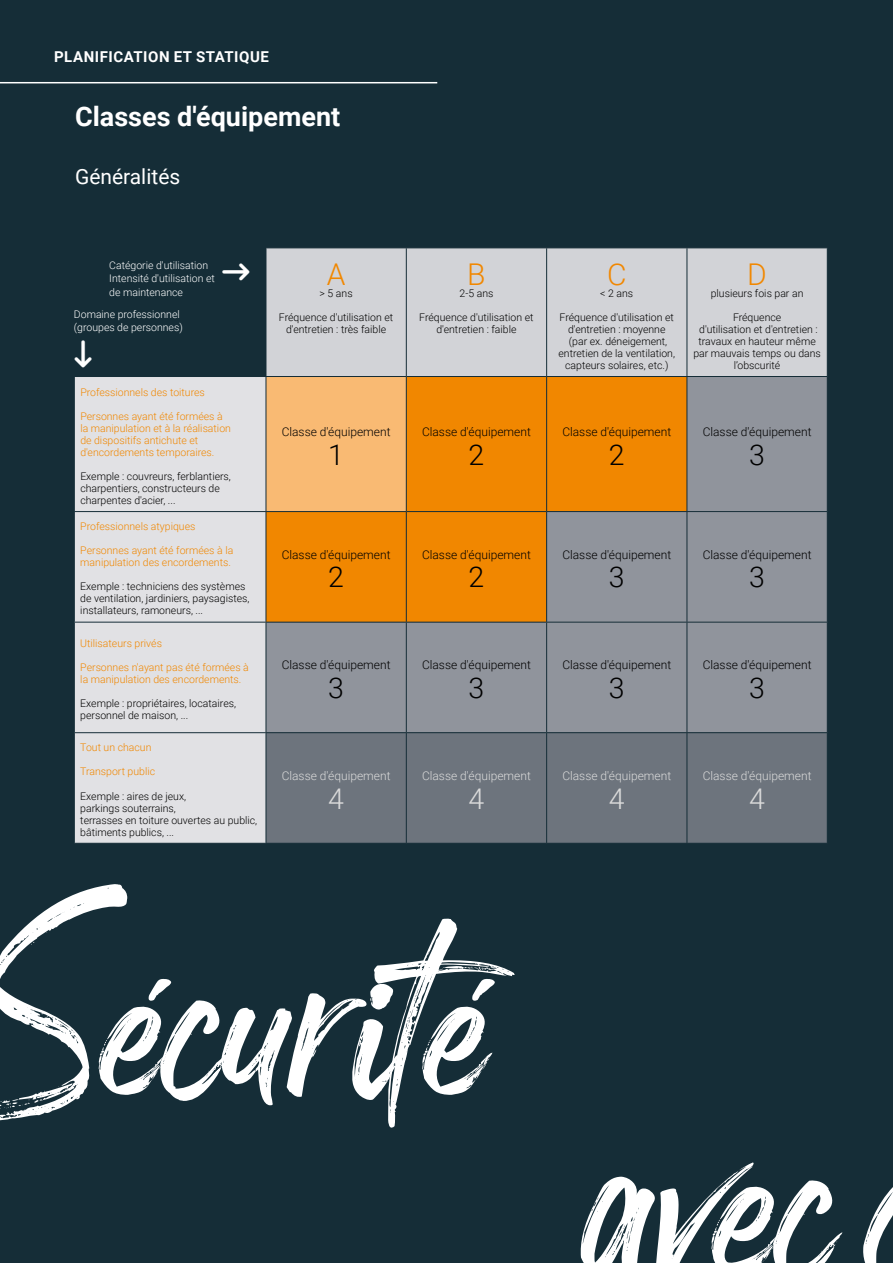
<style>
.page{position:relative;width:893px;height:1263px;background:#152d37}
.page>*{position:absolute;margin:0;border:0;box-sizing:border-box;transform-origin:0 0}
.t1{font:255px "Rogthem";color:#fff}
.t2{font:300 30px "Roboto";color:#f18700}
.t3{font:300 28.5px "Roboto";color:#000}
.t4{font:300 28.5px "Roboto";color:#dadada}
.t5{font:700 27px "Roboto";color:#fff}
.t6{font:27px "Font Awesome 6 Pro Solid";color:#fff}
.t7{font:21px "Roboto";color:#fff}
.t8{font:700 15px "Roboto";letter-spacing:.035em;color:#fff}
.t9{font:300 12px "Roboto";color:#000}
.t10{font:300 12px "Roboto";color:#dadada}
.t11{font:300 10.5px/12px "Roboto";color:#000;text-align:center}
.t12{font:300 10.5px/12px "Roboto";color:#f18700}
.t13{font:300 10.5px/12.6px "Roboto";color:#fff}
</style>
<div class="page">
<hr style="left:0;top:82px;width:437px;height:1px;background:#fff">
<div style="left:267px;top:248px;width:560px;height:128px;background:#d2d3d7"></div>
<div style="left:75px;top:377px;width:191px;height:466px;background:#e1e1e4"></div>
<svg style="left:267px;top:377px;width:560px;height:355px;background:#ba9262"></svg>
<div style="left:267px;top:733px;width:560px;height:110px;background:#6d747d"></div>
<hr style="left:406px;top:248px;width:1px;height:128px;background:#152d37">
<hr style="left:546px;top:248px;width:1px;height:128px;background:#152d37">
<hr style="left:687px;top:248px;width:1px;height:128px;background:#152d37">
<hr style="left:406px;top:377px;width:1px;height:134px;background:#152d37">
<hr style="left:546px;top:377px;width:1px;height:134px;background:#152d37">
<hr style="left:687px;top:377px;width:1px;height:134px;background:#152d37">
<hr style="left:406px;top:512px;width:1px;height:110px;background:#152d37">
<hr style="left:546px;top:512px;width:1px;height:110px;background:#152d37">
<hr style="left:687px;top:512px;width:1px;height:110px;background:#152d37">
<hr style="left:406px;top:622px;width:1px;height:110px;background:#152d37">
<hr style="left:546px;top:622px;width:1px;height:110px;background:#152d37">
<hr style="left:687px;top:622px;width:1px;height:110px;background:#152d37">
<hr style="left:406px;top:733px;width:1px;height:110px;background:#152d37">
<hr style="left:546px;top:733px;width:1px;height:110px;background:#152d37">
<hr style="left:687px;top:733px;width:1px;height:110px;background:#152d37">
<hr style="left:74px;top:511px;width:192px;height:1px;background:#152d37">
<hr style="left:266px;top:511px;width:140px;height:1px;background:#152d37">
<hr style="left:406px;top:511px;width:141px;height:1px;background:#152d37">
<hr style="left:547px;top:511px;width:140px;height:1px;background:#152d37">
<hr style="left:687px;top:511px;width:141px;height:1px;background:#152d37">
<hr style="left:74px;top:622px;width:192px;height:1px;background:#152d37">
<hr style="left:266px;top:622px;width:140px;height:1px;background:#152d37">
<hr style="left:406px;top:622px;width:141px;height:1px;background:#152d37">
<hr style="left:547px;top:622px;width:140px;height:1px;background:#152d37">
<hr style="left:687px;top:622px;width:141px;height:1px;background:#152d37">
<hr style="left:74px;top:732px;width:192px;height:1px;background:#152d37">
<h3 class="t8" style="left:54px;top:46px;width:216px">PLANIFICATION ET STATIQUE</h3>
<h3 class="t5" style="left:75px;top:97px;width:267px">Classes d'équipement</h3>
<h3 class="t7" style="left:75px;top:162px;width:107px">Généralités</h3>
<p class="t13" style="left:109px;top:259px;width:107px">Catégorie d'utilisation<br>Intensité d'utilisation et</p>
<p class="t13" style="left:109px;top:286px;width:75px">de maintenance</p>
<h3 class="t6" style="left:222px;top:258px;width:29px">●□■□▼</h3>
<p class="t13" style="left:74px;top:308px;width:110px">Domaine professionnel (groupes de personnes)</p>
<h3 class="t6" style="left:75px;top:340px;width:19px">●□■□□■</h3>
<p class="t12" style="left:80px;top:385px;width:126px">Professionnels des toitures</p>
<p class="t12" style="left:80px;top:409px;width:152px">Personnes ayant été formées à la manipulation et à la réalisation de dispositifs antichute et d'encordements temporaires.</p>
<p class="t11" style="left:80px;top:469px;width:152px;text-align:left">Exemple : couvreurs, ferblantiers, charpentiers, constructeurs de charpentes d'acier, ...</p>
<p class="t12" style="left:80px;top:520px;width:117px">Professionnels atypiques</p>
<p class="t12" style="left:80px;top:544px;width:155px">Personnes ayant été formées à la manipulation des encordements.</p>
<p class="t11" style="left:80px;top:580px;width:171px;text-align:left">Exemple : techniciens des systèmes de ventilation, jardiniers, paysagistes, installateurs, ramoneurs, ...</p>
<p class="t12" style="left:80px;top:637px;width:83px">Utilisateurs privés</p>
<p class="t12" style="left:80px;top:661px;width:170px">Personnes n'ayant pas été formées à la manipulation des encordements.</p>
<p class="t11" style="left:80px;top:697px;width:157px;text-align:left">Exemple : propriétaires, locataires, personnel de maison, ...</p>
<p class="t12" style="left:80px;top:741px;width:73px">Tout un chacun</p>
<p class="t12" style="left:80px;top:765px;width:76px">Transport public</p>
<p class="t11" style="left:80px;top:789px;width:178px;text-align:left">Exemple : aires de jeux,<br>parkings souterrains,<br>terrasses en toiture ouvertes au public, bâtiments publics, ...</p>
<h2 class="t2" style="left:327px;top:254px;width:20px">A</h2>
<p class="t11" style="left:320px;top:287px;width:35px">&gt; 5 ans</p>
<p class="t11" style="left:279px;top:311px;width:116px">Fréquence d'utilisation et d'entretien : très faible</p>
<p class="t9" style="left:282px;top:423px;width:110px">Classe d'équipement</p>
<h3 class="t3" style="left:328px;top:434px;width:17px">1</h3>
<p class="t9" style="left:282px;top:546px;width:110px">Classe d'équipement</p>
<h3 class="t3" style="left:328px;top:557px;width:17px">2</h3>
<p class="t9" style="left:282px;top:657px;width:110px">Classe d'équipement</p>
<h3 class="t3" style="left:328px;top:668px;width:17px">3</h3>
<p class="t10" style="left:282px;top:767px;width:110px">Classe d'équipement</p>
<h3 class="t4" style="left:328px;top:778px;width:17px">4</h3>
<h2 class="t2" style="left:467px;top:254px;width:20px">B</h2>
<p class="t11" style="left:459px;top:287px;width:35px">2-5 ans</p>
<p class="t11" style="left:419px;top:311px;width:116px">Fréquence d'utilisation et d'entretien : faible</p>
<p class="t9" style="left:422px;top:423px;width:110px">Classe d'équipement</p>
<h3 class="t3" style="left:469px;top:434px;width:17px">2</h3>
<p class="t9" style="left:422px;top:546px;width:110px">Classe d'équipement</p>
<h3 class="t3" style="left:469px;top:557px;width:17px">2</h3>
<p class="t9" style="left:422px;top:657px;width:110px">Classe d'équipement</p>
<h3 class="t3" style="left:469px;top:668px;width:17px">3</h3>
<p class="t10" style="left:422px;top:767px;width:110px">Classe d'équipement</p>
<h3 class="t4" style="left:469px;top:778px;width:17px">4</h3>
<h1 class="t1" style="left:-69px;top:790px;width:556px">Sécurité</h1>
<h2 class="t2" style="left:607px;top:254px;width:21px">C</h2>
<p class="t11" style="left:600px;top:287px;width:34px">&lt; 2 ans</p>
<p class="t11" style="left:559px;top:311px;width:118px">Fréquence d'utilisation et d'entretien : moyenne (par ex. déneigement, entretien de la ventilation, capteurs solaires, etc.)</p>
<h2 class="t2" style="left:747px;top:254px;width:21px">D</h2>
<p class="t11" style="left:711px;top:287px;width:94px">plusieurs fois par an</p>
<p class="t11" style="left:693px;top:311px;width:129px">Fréquence<br>d'utilisation et d'entretien : travaux en hauteur même par mauvais temps ou dans l’obscurité</p>
<p class="t9" style="left:562px;top:423px;width:110px">Classe d'équipement</p>
<h3 class="t3" style="left:609px;top:434px;width:17px">2</h3>
<p class="t9" style="left:703px;top:423px;width:110px">Classe d'équipement</p>
<h3 class="t3" style="left:749px;top:434px;width:17px">3</h3>
<p class="t9" style="left:562px;top:546px;width:110px">Classe d'équipement</p>
<h3 class="t3" style="left:609px;top:557px;width:17px">3</h3>
<p class="t9" style="left:703px;top:546px;width:110px">Classe d'équipement</p>
<h3 class="t3" style="left:749px;top:557px;width:17px">3</h3>
<p class="t9" style="left:562px;top:657px;width:110px">Classe d'équipement</p>
<h3 class="t3" style="left:609px;top:668px;width:17px">3</h3>
<p class="t9" style="left:703px;top:657px;width:110px">Classe d'équipement</p>
<h3 class="t3" style="left:749px;top:668px;width:17px">3</h3>
<p class="t10" style="left:562px;top:767px;width:110px">Classe d'équipement</p>
<h3 class="t4" style="left:609px;top:778px;width:17px">4</h3>
<p class="t10" style="left:703px;top:767px;width:110px">Classe d'équipement</p>
<h3 class="t4" style="left:749px;top:778px;width:17px">4</h3>
<h1 class="t1" style="left:580px;top:970px;width:255px">avec</h1>
</div>
